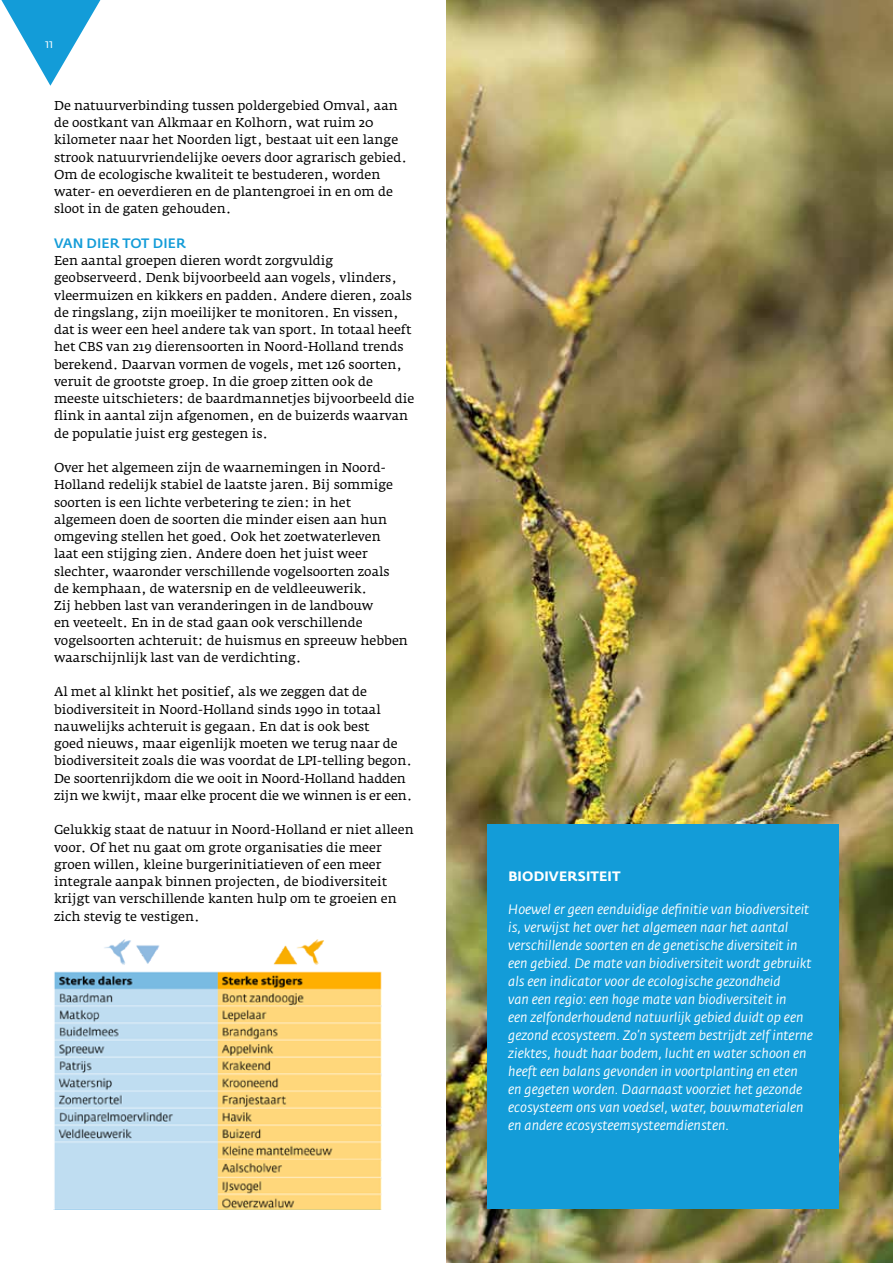
<style>
.page{position:relative;width:893px;height:1263px;background:#fff}
.page>*{position:absolute;margin:0;border:0;box-sizing:border-box;transform-origin:0 0}
.t1{font:italic 13.5px/18px "Fedra Sans Std";color:#fff}
.t2{font:500 13.5px "Fedra Sans Std";letter-spacing:.01em;color:#139cd8}
.t3{font:700 13.5px "Fedra Sans Std";letter-spacing:.01em;color:#fff}
.t4{font:12.75px/17.2px "Fedra Serif A Std";color:#000}
.t5{font:12px "Fedra Sans Pro";color:#fff}
</style>
<div class="page">
<svg style="left:1px;top:0;width:100px;height:86px"></svg>
<img style="left:446px;top:0;width:447px;height:1263px">
<div style="left:487px;top:825px;width:352px;height:384px;background:#139cd8"></div>
<img style="left:54px;top:939px;width:328px;height:270px">
<p class="t5" style="left:45px;top:37px;width:10px">11</p>
<p class="t4" style="left:54px;top:97px;width:355px">De natuurverbinding tussen poldergebied Omval, aan de oostkant van Alkmaar en Kolhorn, wat ruim 20 kilometer naar het Noorden ligt, bestaat uit een lange strook natuurvriendelijke oevers door agrarisch gebied.<br>Om de ecologische kwaliteit te bestuderen, worden water- en oeverdieren en de plantengroei in en om de sloot in de gaten gehouden.</p>
<p class="t2" style="left:54px;top:235px;width:133px">VAN DIER TOT DIER</p>
<p class="t4" style="left:54px;top:252px;width:362px">Een aantal groepen dieren wordt zorgvuldig geobserveerd. Denk bijvoorbeeld aan vogels, vlinders, vleermuizen en kikkers en padden. Andere dieren, zoals de ringslang, zijn moeilijker te monitoren. En vissen, dat is weer een heel andere tak van sport. In totaal heeft het CBS van 219 dierensoorten in Noord-Holland trends berekend. Daarvan vormen de vogels, met 126 soorten, veruit de grootste groep. In die groep zitten ook de meeste uitschieters: de baardmannetjes bijvoorbeeld die flink in aantal zijn afgenomen, en de buizerds waarvan de populatie juist erg gestegen is.</p>
<p class="t4" style="left:54px;top:459px;width:355px">Over het algemeen zijn de waarnemingen in Noord-Holland redelijk stabiel de laatste jaren. Bij sommige soorten is een lichte verbetering te zien: in het algemeen doen de soorten die minder eisen aan hun omgeving stellen het goed. Ook het zoetwaterleven laat een stijging zien. Andere doen het juist weer slechter, waaronder verschillende vogelsoorten zoals<br>de kemphaan, de watersnip en de veldleeuwerik.<br>Zij hebben last van veranderingen in de landbouw<br>en veeteelt. En in de stad gaan ook verschillende vogelsoorten achteruit: de huismus en spreeuw hebben waarschijnlijk last van de verdichting.</p>
<p class="t4" style="left:54px;top:683px;width:360px">Al met al klinkt het positief, als we zeggen dat de biodiversiteit in Noord-Holland sinds 1990 in totaal nauwelijks achteruit is gegaan. En dat is ook best<br>goed nieuws, maar eigenlijk moeten we terug naar de biodiversiteit zoals die was voordat de LPI-telling begon.<br>De soortenrijkdom die we ooit in Noord-Holland hadden zijn we kwijt, maar elke procent die we winnen is er een.</p>
<p class="t4" style="left:54px;top:821px;width:361px">Gelukkig staat de natuur in Noord-Holland er niet alleen voor. Of het nu gaat om grote organisaties die meer groen willen, kleine burgerinitiatieven of een meer integrale aanpak binnen projecten, de biodiversiteit krijgt van verschillende kanten hulp om te groeien en zich stevig te vestigen.</p>
<p class="t3" style="left:508px;top:868px;width:114px">BIODIVERSITEIT</p>
<p class="t1" style="left:508px;top:901px;width:306px">Hoewel er geen eenduidige definitie van biodiversiteit is, verwijst het over het algemeen naar het aantal verschillende soorten en de genetische diversiteit in een gebied. De mate van biodiversiteit wordt gebruikt als een indicator voor de ecologische gezondheid<br>van een regio: een hoge mate van biodiversiteit in<br>een zelfonderhoudend natuurlijk gebied duidt op een gezond ecosysteem. Zo’n systeem bestrijdt zelf interne ziektes, houdt haar bodem, lucht en water schoon en heeft een balans gevonden in voortplanting en eten en gegeten worden. Daarnaast voorziet het gezonde ecosysteem ons van voedsel, water, bouwmaterialen en andere ecosysteemsysteemdiensten.</p>
</div>
